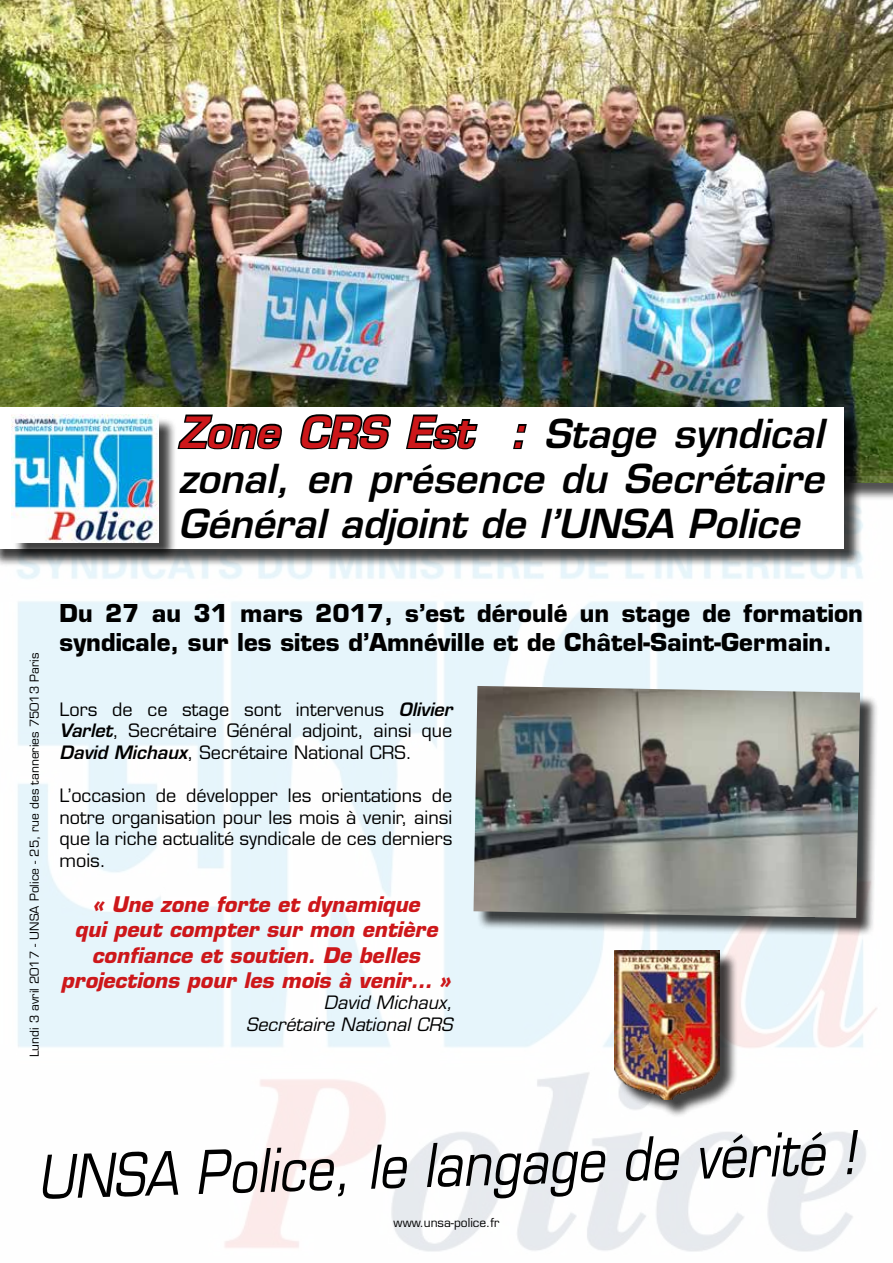
<style>
.page{position:relative;width:893px;height:1263px;background:#fff}
.page>*{position:absolute;margin:0;border:0;box-sizing:border-box;transform-origin:0 0}
.t1{font:italic 58.5px "Eurostile LT Std";color:#000;scale:.85 1}
.t2{font:italic 600 39px/45px "Eurostile LT Std";color:#000;text-align:justify}
.t3{font:700 24px/28.8px "Eurostile LT Std";color:#000}
.t4{font:italic 700 21px/25.2px "Eurostile LT Std";color:#cd171a;text-align:center}
.t5{font:18px/21.6px "Eurostile LT Std";color:#000;text-align:justify}
.t6{font:italic 18px/21.6px "Eurostile LT Std";color:#000;text-align:right}
.t7{font:12px "Eurostile LT Std";color:#000}
.s1{font-size:42px;color:#cd171a}
.s2{font-weight:600;font-style:italic}
</style>
<div class="page">
<img style="left:0;top:0;width:893px;height:477px">
<img style="left:17px;top:477px;width:876px;height:775px">
<div style="left:0;top:409px;width:862px;height:158px;background:#000;opacity:.75"></div>
<div style="left:0;top:407px;width:843px;height:142px;background:#fff"></div>
<div style="left:14px;top:417px;width:163px;height:144px;background:#000;opacity:.75"></div>
<img style="left:11px;top:415px;width:147px;height:127px">
<svg style="left:176px;top:414px;width:106px;height:37px"></svg>
<svg style="left:300px;top:414px;width:91px;height:36px"></svg>
<svg style="left:406px;top:414px;width:72px;height:36px"></svg>
<svg style="left:513px;top:424px;width:14px;height:26px"></svg>
<div style="left:616px;top:953px;width:122px;height:165px;background:#000;opacity:.75"></div>
<img style="left:614px;top:950px;width:105px;height:149px">
<div style="left:476px;top:688px;width:403px;height:249px;background:#000;opacity:.75"></div>
<img style="left:473px;top:686px;width:387px;height:232px">
<h2 class="t2" style="left:178px;top:411px;width:647px"><span class="s1">Zone CRS Est :</span> Stage syndical zonal, en présence du Secrétaire Général adjoint de l’UNSA Police</h2>
<p class="t7" style="left:27px;top:1057px;width:406px;rotate:-90deg">Lundi 3 avril 2017 - UNSA Police - 25, rue des tanneries 75013 Paris</p>
<h3 class="t3" style="left:60px;top:599px;width:805px">Du 27 au 31 mars 2017, s’est déroulé un stage de formation syndicale, sur les sites d’Amnéville et de Châtel-Saint-Germain.</h3>
<p class="t5" style="left:60px;top:699px;width:394px">Lors de ce stage sont intervenus <span class="s2">Olivier Varlet</span>, Secrétaire Général adjoint, ainsi que <span class="s2">David Michaux</span>, Secrétaire National CRS.</p>
<p class="t5" style="left:60px;top:785px;width:394px">L’occasion de développer les orientations de notre organisation pour les mois à venir, ainsi que la riche actualité syndicale de ces derniers mois.</p>
<p class="t4" style="left:61px;top:892px;width:391px">« Une zone forte et dynamique<br>qui peut compter sur mon entière confiance et soutien. De belles projections pour les mois à venir… »</p>
<p class="t6" style="left:246px;top:992px;width:208px">David Michaux,<br>Secrétaire National CRS</p>
<h1 class="t1" style="left:36px;top:1144px;width:964px;rotate:-2deg">UNSA Police, le langage de vérité !</h1>
<p class="t7" style="left:394px;top:1216px;width:107px">www.unsa-police.fr</p>
</div>
